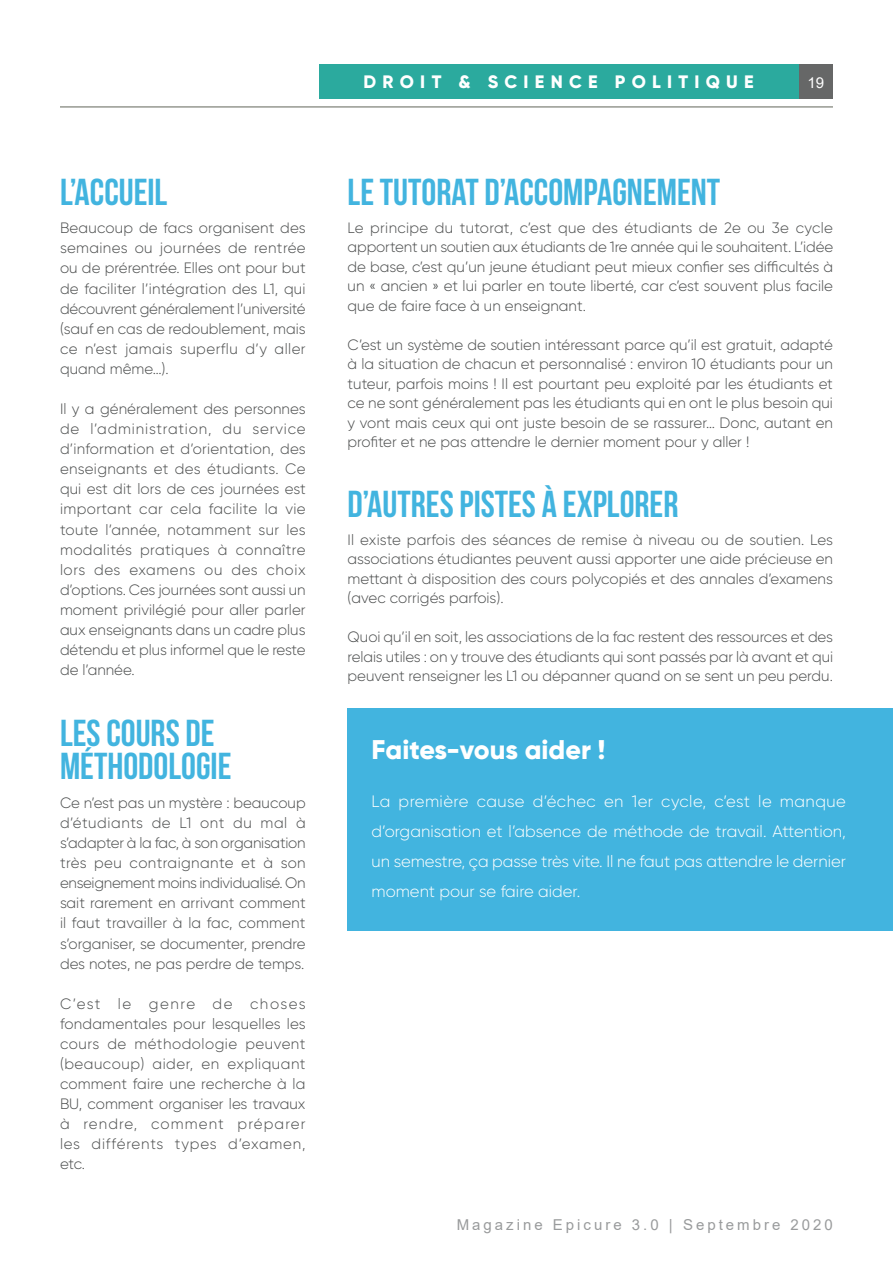
<style>
.page{position:relative;width:893px;height:1263px;background:#fff}
.page>*{position:absolute;margin:0;border:0;box-sizing:border-box;transform-origin:0 0}
.t1{font:37.5px/33.6px "Bebas Neue";color:#42b4df}
.t2{font:800 27px "Gilroy";color:#fff}
.t3{font:800 18px "Gilroy";letter-spacing:.35em;color:#fff}
.t4{font:300 16.5px/30px "Gilroy";color:#fff;text-align:justify}
.t5{font:300 15px/20.1px "Gilroy";color:#4b4d4d;text-align:justify}
.t6{font:15px "Arial";letter-spacing:.2em;color:#999b9c}
.t7{font:15px "Arial";color:#fff}
</style>
<div class="page">
<div style="left:798px;top:64px;width:35px;height:34px;background:#666767"></div>
<div style="left:319px;top:64px;width:479px;height:34px;background:#2baa9e"></div>
<hr style="left:60px;top:106px;width:773px;height:1px;background:#73776c">
<div style="left:348px;top:708px;width:545px;height:222px;background:#42b4df"></div>
<h1 class="t1" style="left:60px;top:174px;width:109px">L’ACCUEIL</h1>
<p class="t5" style="left:60px;top:218px;width:247px">Beaucoup de facs organisent des semaines ou journées de rentrée ou de prérentrée. Elles ont pour but de faciliter l’intégration des L1, qui découvrent généralement l’université (sauf en cas de redoublement, mais ce n’est jamais superflu d’y aller quand même…).</p>
<p class="t5" style="left:60px;top:399px;width:247px">Il y a généralement des personnes de l’administration, du service d’information et d’orientation, des enseignants et des étudiants. Ce qui est dit lors de ces journées est important car cela facilite la vie toute l’année, notamment sur les modalités pratiques à connaître lors des examens ou des choix d’options. Ces journées sont aussi un moment privilégié pour aller parler aux enseignants dans un cadre plus détendu et plus informel que le reste de l’année.</p>
<h1 class="t1" style="left:60px;top:715px;width:173px">LES COURS DE<br>MÉTHODOLOGIE</h1>
<p class="t5" style="left:60px;top:792px;width:247px">Ce n’est pas un mystère : beaucoup d’étudiants de L1 ont du mal à s’adapter à la fac, à son organisation très peu contraignante et à son enseignement moins individualisé. On sait rarement en arrivant comment il faut travailler à la fac, comment s’organiser, se documenter, prendre des notes, ne pas perdre de temps.</p>
<p class="t5" style="left:60px;top:993px;width:247px">C’est le genre de choses fondamentales pour lesquelles les cours de méthodologie peuvent (beaucoup) aider, en expliquant comment faire une recherche à la BU, comment organiser les travaux à rendre, comment préparer les différents types d’examen, etc.</p>
<p class="t3" style="left:364px;top:71px;width:392px">DROIT &amp; SCIENCE POLITIQUE</p>
<p class="t7" style="left:807px;top:72px;width:18px">19</p>
<h1 class="t1" style="left:348px;top:174px;width:374px">LE TUTORAT D’ACCOMPAGNEMENT</h1>
<p class="t5" style="left:348px;top:218px;width:487px;line-height:19.5px">Le principe du tutorat, c’est que des étudiants de 2e ou 3e cycle apportent un soutien aux étudiants de 1re année qui le souhaitent. L’idée de base, c’est qu’un jeune étudiant peut mieux confier ses difficultés à un « ancien » et lui parler en toute liberté, car c’est souvent plus facile que de faire face à un enseignant.</p>
<p class="t5" style="left:348px;top:335px;width:487px;line-height:19.5px">C’est un système de soutien intéressant parce qu’il est gratuit, adapté à la situation de chacun et personnalisé : environ 10 étudiants pour un tuteur, parfois moins ! Il est pourtant peu exploité par les étudiants et ce ne sont généralement pas les étudiants qui en ont le plus besoin qui y vont mais ceux qui ont juste besoin de se rassurer… Donc, autant en profiter et ne pas attendre le dernier moment pour y aller !</p>
<h1 class="t1" style="left:348px;top:486px;width:332px">D’AUTRES PISTES À EXPLORER</h1>
<p class="t5" style="left:348px;top:530px;width:487px;line-height:19.5px">Il existe parfois des séances de remise à niveau ou de soutien. Les associations étudiantes peuvent aussi apporter une aide précieuse en mettant à disposition des cours polycopiés et des annales d’examens (avec corrigés parfois).</p>
<p class="t5" style="left:348px;top:627px;width:487px;line-height:19.5px">Quoi qu’il en soit, les associations de la fac restent des ressources et des relais utiles : on y trouve des étudiants qui sont passés par là avant et qui peuvent renseigner les L1 ou dépanner quand on se sent un peu perdu.</p>
<h2 class="t2" style="left:372px;top:732px;width:235px">Faites-vous aider !</h2>
<p class="t4" style="left:372px;top:786px;width:476px">La première cause d’échec en 1er cycle, c’est le manque d’organisation et l’absence de méthode de travail. Attention, un semestre, ça passe très vite. Il ne faut pas attendre le dernier moment pour se faire aider.</p>
<p class="t6" style="left:457px;top:1214px;width:378px">Magazine Epicure 3.0 | Septembre 2020</p>
</div>
